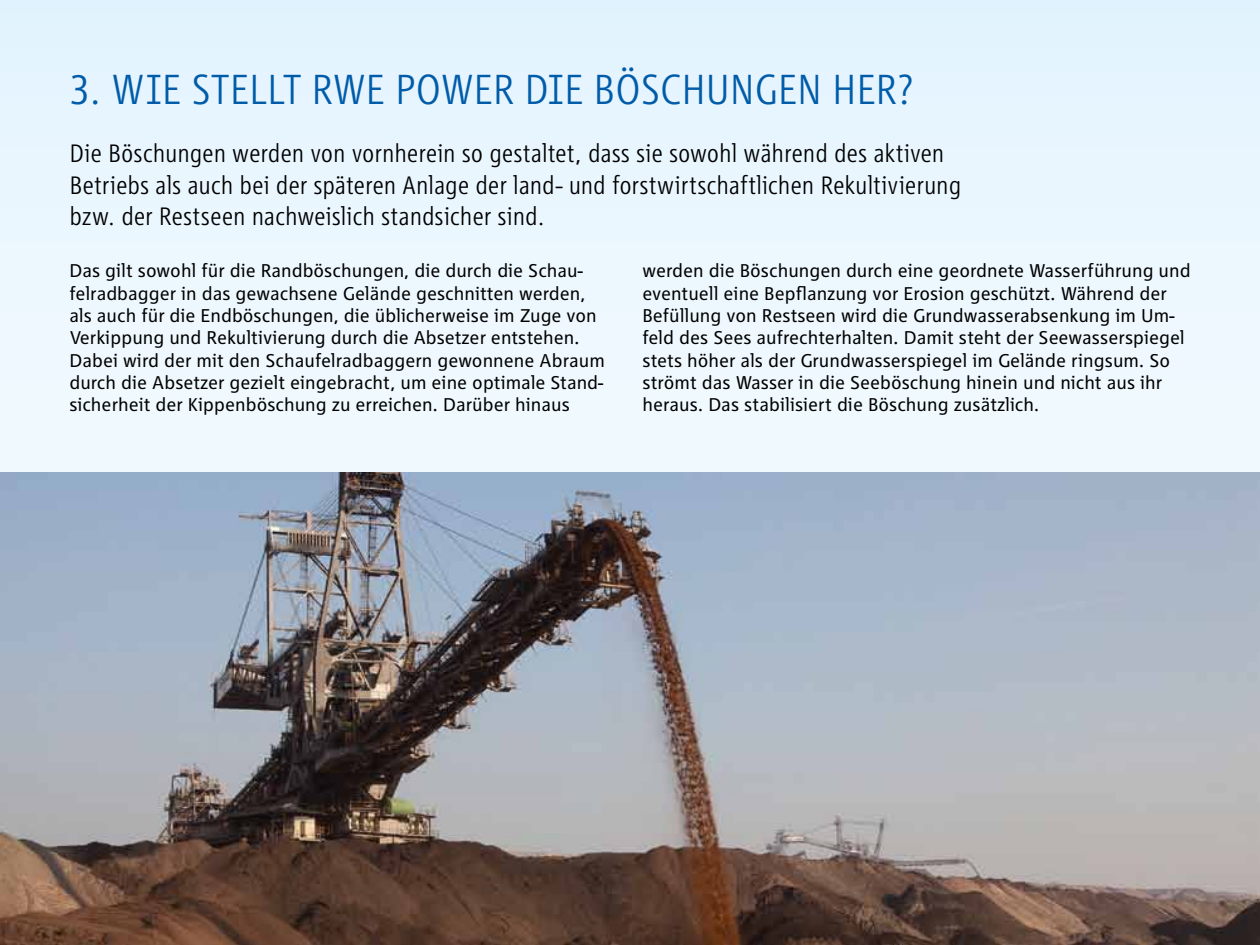
<style>
.page{position:relative;width:1260px;height:945px;background:#fff}
.page>*{position:absolute;margin:0;border:0;box-sizing:border-box;transform-origin:0 0}
.t1{font:300 condensed 43.75px "RWE Corporate";letter-spacing:-.005em;color:#005ca9}
.t2{font:300 condensed 26.25px/31.5px "RWE Corporate";color:#000}
.t3{font:19.25px/22.4px "RWE Corporate";color:#000}
</style>
<div class="page">
<div style="left:0;top:0;width:1260px;height:472px;background:#ebf7fe"></div>
<img style="left:0;top:472px;width:1260px;height:473px">
<h1 class="t1" style="left:69px;top:65px;width:846px">3. Wie stellt RWE Power die Böschu ngen her?</h1>
<h2 class="t2" style="left:69px;top:138px;width:893px">Die Böschungen werden von vornherein so gestaltet, dass sie sowohl während des aktiven<br>Betriebs als auch bei der späteren Anlage der land- und forstwirtschaftlichen Rekultivierung bzw. der Restseen nachweislich standsicher sind.</h2>
<p class="t3" style="left:69px;top:259px;width:537px">Das gilt sowohl für die Randböschungen, die durch die Schau&shy;felradbagger in das gewachsene Gelände geschnitten werden, als auch für die Endböschungen, die üblicherweise im Zuge von Verkippung und Rekultivierung durch die Absetzer entstehen.<br>Dabei wird der mit den Schaufelradbaggern gewonnene Abraum durch die Absetzer gezielt eingebracht, um eine optimale Stand&shy;sicherheit der Kippenböschung zu erreichen. Darüber hinaus</p>
<p class="t3" style="left:642px;top:260px;width:550px">werden die Böschungen durch eine geordnete Wasserführung und eventuell eine Bepflanzung vor Erosion geschützt. Während der Befüllung von Restseen wird die Grundwasserabsenkung im Um&shy;feld des Sees aufrechterhalten. Damit steht der Seewasserspiegel stets höher als der Grundwasserspiegel im Gelände ringsum. So strömt das Wasser in die Seeböschung hinein und nicht aus ihr heraus. Das stabilisiert die Böschung zusätzlich.</p>
</div>
